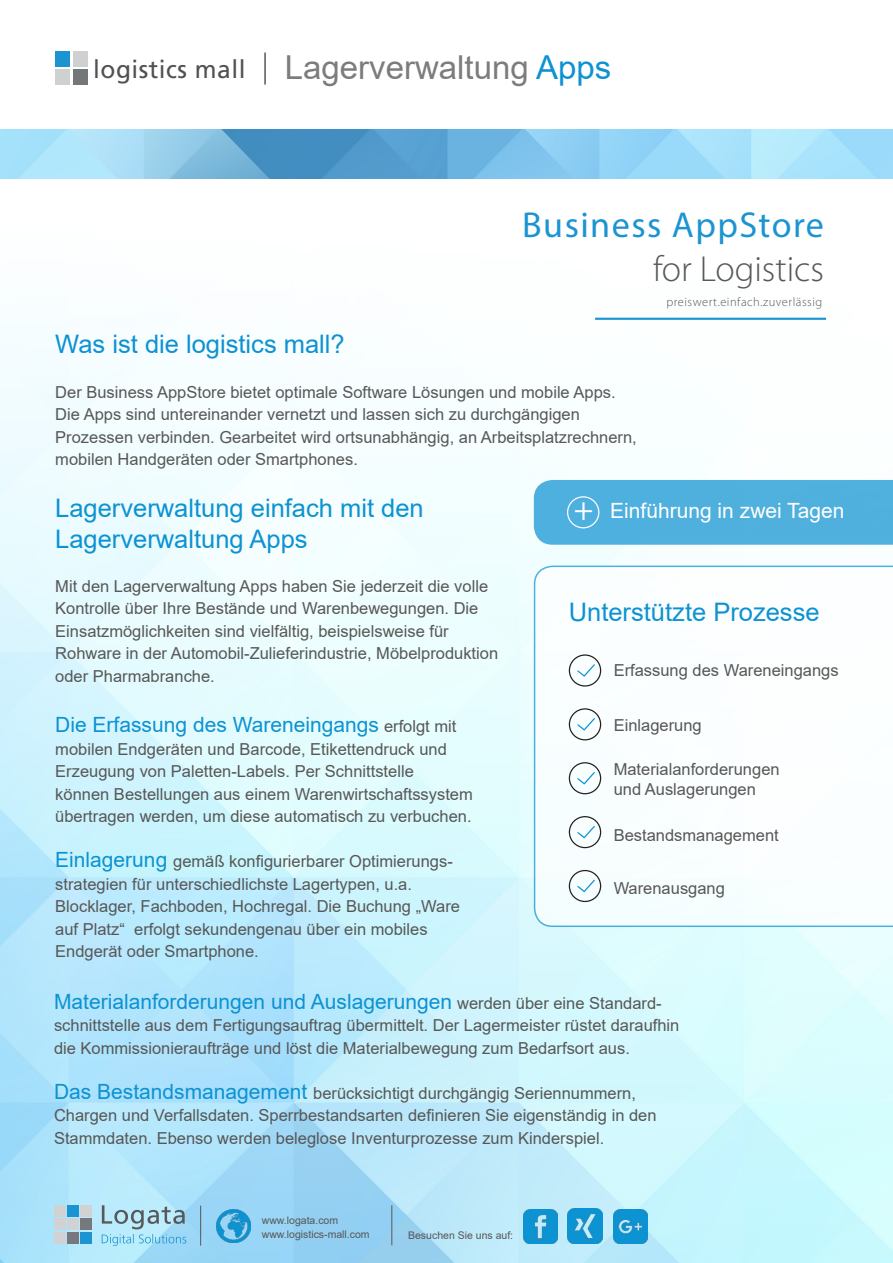
<style>
.page{position:relative;width:893px;height:1263px;background:#fff}
.page>*{position:absolute;margin:0;border:0;box-sizing:border-box;transform-origin:0 0}
.t1{font:300 36.3px "Myriad Pro";color:#57585a}
.t2{font:36.15px "Myriad Pro";letter-spacing:.04em;color:#1c94d2}
.t3{font:33px "Arial";color:#7c7c7b}
.t4{font:33px "Myriad Pro";color:#fff}
.t5{font:25.5px "Arial";color:#0d92d2}
.t6{font:25.05px "Frutiger LT Com";letter-spacing:.02em;color:#4f5152}
.t7{font:21px "Arial";color:#0d92d2}
.t8{font:21px "Arial";color:#fff}
.t9{font:16.5px/22.5px "Arial";color:#575756}
.t10{font:300 12.45px "Myriad Pro";letter-spacing:.04em;color:#57585a}
.t11{font:10.5px "Arial";color:#575756}
.s1{color:#0d92d2}
.s2{font-size:16.5px;color:#575756}
.s3{font-size:21px;color:#0d92d2}
</style>
<div class="page">
<img style="left:0;top:317px;width:893px;height:946px">
<svg style="left:534px;top:566px;width:359px;height:361px"></svg>
<hr style="left:200px;top:1205px;width:1px;height:40px;background:#575756">
<div style="left:54px;top:1205px;width:11px;height:12px;background:#d1d2d4"></div>
<div style="left:67px;top:1205px;width:12px;height:12px;background:#1c94d2"></div>
<div style="left:81px;top:1205px;width:11px;height:12px;background:#d1d2d4"></div>
<div style="left:54px;top:1218px;width:11px;height:12px;background:#d1d2d4"></div>
<div style="left:67px;top:1218px;width:12px;height:12px;background:#d1d2d4"></div>
<div style="left:81px;top:1218px;width:11px;height:12px;background:#76787b"></div>
<div style="left:54px;top:1232px;width:11px;height:11px;background:#d1d2d4"></div>
<div style="left:67px;top:1232px;width:12px;height:11px;background:#76787b"></div>
<div style="left:81px;top:1232px;width:11px;height:11px;background:#1c94d2"></div>
<svg style="left:102px;top:1205px;width:84px;height:41px;background:#9fcee1"></svg>
<img style="left:217px;top:1209px;width:33px;height:34px">
<hr style="left:391px;top:1205px;width:1px;height:40px;background:#575756">
<img style="left:523px;top:1209px;width:34px;height:34px">
<img style="left:613px;top:1209px;width:35px;height:34px">
<img style="left:568px;top:1209px;width:34px;height:34px">
<hr style="left:264px;top:53px;width:2px;height:32px;background:#575756">
<div style="left:55px;top:52px;width:15px;height:15px;background:#1c94d2"></div>
<div style="left:73px;top:52px;width:14px;height:15px;background:#cfd1d0"></div>
<div style="left:55px;top:69px;width:15px;height:16px;background:#cfd1d0"></div>
<div style="left:73px;top:69px;width:14px;height:16px;background:#737779"></div>
<img style="left:0;top:129px;width:893px;height:50px">
<hr style="left:595px;top:318px;width:230px;height:2px;background:#1c94d2">
<svg style="left:569px;top:654px;width:32px;height:33px"></svg>
<svg style="left:569px;top:708px;width:32px;height:32px"></svg>
<svg style="left:569px;top:762px;width:32px;height:32px"></svg>
<svg style="left:569px;top:816px;width:32px;height:32px"></svg>
<div style="left:534px;top:480px;width:359px;height:65px;background:#4fb0de"></div>
<svg style="left:569px;top:870px;width:32px;height:32px"></svg>
<p class="t6" style="left:93px;top:54px;width:154px">logistics mall</p>
<p class="t3" style="left:285px;top:44px;width:328px">Lagerverwaltung <span class="s1">Apps</span></p>
<p class="t2" style="left:522px;top:203px;width:303px">Business AppStore</p>
<p class="t1" style="left:653px;top:247px;width:172px">for Logistics</p>
<p class="t10" style="left:666px;top:295px;width:157px">preiswert.einfach.zuverlässig</p>
<p class="t5" style="left:55px;top:327px;width:291px">Was ist die logistics mall?</p>
<p class="t9" style="left:55px;top:380px;width:562px">Der Business AppStore bietet optimale Software Lösungen und mobile Apps.</p>
<p class="t9" style="left:55px;top:403px;width:526px">Die Apps sind untereinander vernetzt und lassen sich zu durchgängigen</p>
<p class="t9" style="left:55px;top:425px;width:583px">Prozessen verbinden. Gearbeitet wird ortsunabhängig, an Arbeitsplatzrechnern,</p>
<p class="t9" style="left:55px;top:448px;width:304px">mobilen Handgeräten oder Smartphones.</p>
<p class="t5" style="left:55px;top:491px;width:370px">Lagerverwaltung einfach mit den</p>
<p class="t5" style="left:55px;top:521px;width:254px">Lagerverwaltung Apps</p>
<p class="t9" style="left:55px;top:575px;width:444px">Mit den Lagerverwaltung Apps haben Sie jederzeit die volle Kontrolle über Ihre Bestände und Warenbewegungen. Die Einsatzmöglichkeiten sind vielfältig, beispielsweise für Rohware in der Automobil-Zulieferindustrie, Möbelproduktion oder Pharmabranche.</p>
<p class="t7" style="left:55px;top:710px;width:403px">Die Erfassung des Wareneingangs <span class="s2">erfolgt mit</span></p>
<p class="t9" style="left:55px;top:738px;width:419px">mobilen Endgeräten und Barcode, Etikettendruck und<br>Erzeugung von Paletten-Labels. Per Schnittstelle<br>können Bestellungen aus einem Warenwirtschaftssystem</p>
<p class="t9" style="left:55px;top:805px;width:418px">übertragen werden, um diese automatisch zu verbuchen.</p>
<p class="t9" style="left:55px;top:850px;width:406px"><span class="s3">Einlagerung</span> gemäß konfigurierbarer Optimierungs&shy;strategien für unterschiedlichste Lagertypen, u.a.<br>Blocklager, Fachboden, Hochregal. Die Buchung „Ware auf Platz“ erfolgt sekundengenau über ein mobiles Endgerät oder Smartphone.</p>
<p class="t4" style="left:574px;top:489px;width:21px">+</p>
<p class="t8" style="left:610px;top:496px;width:236px">Einführung in zwei Tagen</p>
<p class="t5" style="left:569px;top:594px;width:252px">Unterstützte Prozesse</p>
<p class="t9" style="left:614px;top:659px;width:226px">Erfassung des Wareneingangs</p>
<p class="t9" style="left:614px;top:713px;width:90px">Einlagerung</p>
<p class="t9" style="left:614px;top:759px;width:167px;line-height:19.8px">Materialanforderungen und Auslagerungen</p>
<p class="t9" style="left:614px;top:823px;width:167px">Bestandsmanagement</p>
<p class="t9" style="left:614px;top:876px;width:113px">Warenausgang</p>
<p class="t7" style="left:54px;top:987px;width:609px">Materialanforderungen und Auslagerungen <span class="s2">werden über eine Standard-</span></p>
<p class="t9" style="left:54px;top:1014px;width:627px">schnittstelle aus dem Fertigungsauftrag übermittelt. Der Lagermeister rüstet daraufhin die Kommissionieraufträge und löst die Materialbewegung zum Bedarfsort aus.</p>
<p class="t9" style="left:54px;top:1081px;width:604px"><span class="s3">Das Bestandsmanagement</span> berücksichtigt durchgängig Seriennummern,<br>Chargen und Verfallsdaten. Sperrbestandsarten definieren Sie eigenständig in den<br>Stammdaten. Ebenso werden beleglose Inventurprozesse zum Kinderspiel.</p>
<p class="t11" style="left:262px;top:1213px;width:78px">www.logata.com</p>
<p class="t11" style="left:262px;top:1227px;width:109px">www.logistics-mall.com</p>
<p class="t11" style="left:408px;top:1228px;width:107px">Besuchen Sie uns auf:</p>
</div>
